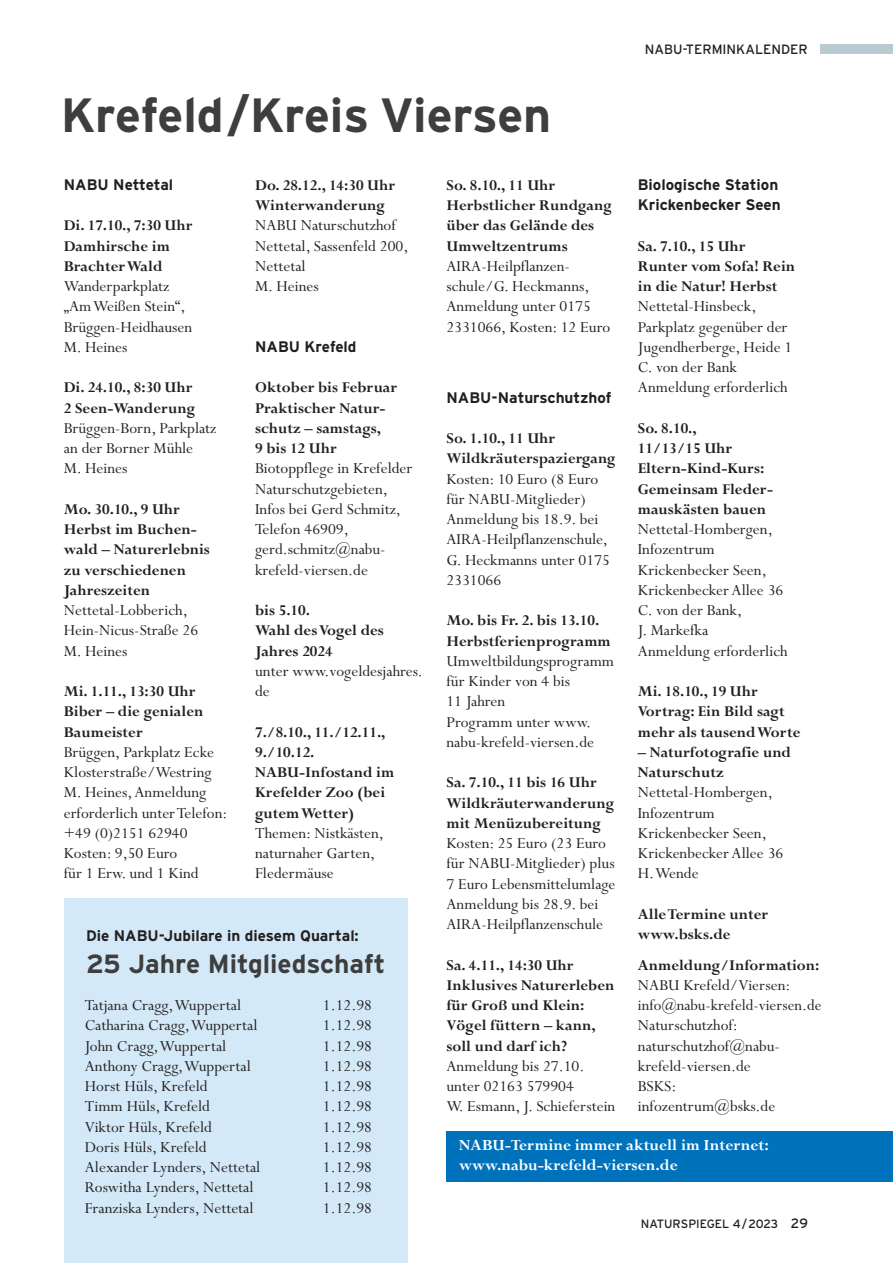
<style>
.page{position:relative;width:893px;height:1263px;background:#fff}
.page>*{position:absolute;margin:0;border:0;box-sizing:border-box;transform-origin:0 0}
.t1{font:700 48px "Interstate";color:#3e3e3f}
.t2{font:700 26.25px "Interstate";color:#3e3e3f}
.t3{font:17.1px/20.2px "Perpetua";color:#231f20}
.t4{font:700 17.1px/20.2px "Perpetua";color:#fff}
.t5{font:700 16.5px/20.2px "Perpetua";color:#231f20}
.t6{font:700 15.3px/20.2px "Interstate";color:#231f20}
.t7{font:13.5px "Interstate";color:#231f20}
.t8{font:12px "Interstate";color:#231f20}
.s1{font-size:13.5px}
</style>
<div class="page">
<div style="left:821px;top:45px;width:72px;height:9px;background:#bacad2"></div>
<div style="left:446px;top:1131px;width:447px;height:51px;background:#0072bc"></div>
<div style="left:64px;top:899px;width:344px;height:364px;background:#d4e9f7"></div>
<h1 class="t1" style="left:61px;top:97px;width:492px">Krefeld/Kreis Viersen</h1>
<p class="t7" style="left:645px;top:44px;width:165px">NABU-TERMINKALENDER</p>
<p class="t6" style="left:64px;top:176px;width:111px">NABU Nettetal</p>
<p class="t5" style="left:64px;top:217px;width:130px">Di. 17.10., 7:30 Uhr<br>Damhirsche im<br>Brachter Wald</p>
<p class="t3" style="left:64px;top:278px;width:130px">Wanderparkplatz „Am Weißen Stein“,<br>Brüggen-Heidhausen<br>M. Heines</p>
<p class="t5" style="left:64px;top:379px;width:133px">Di. 24.10., 8:30 Uhr<br>2 Seen-Wanderung</p>
<p class="t3" style="left:64px;top:420px;width:154px">Brüggen-Born, Parkplatz an der Borner Mühle<br>M. Heines</p>
<p class="t5" style="left:64px;top:501px;width:148px">Mo. 30.10., 9 Uhr<br>Herbst im Buchen&shy;wald – Naturerlebnis zu verschiedenen<br>Jahreszeiten</p>
<p class="t3" style="left:64px;top:602px;width:136px">Nettetal-Lobberich,<br>Hein-Nicus-Straße 26<br>M. Heines</p>
<p class="t5" style="left:64px;top:683px;width:141px">Mi. 1.11., 13:30 Uhr<br>Biber – die genialen<br>Baumeister</p>
<p class="t3" style="left:64px;top:744px;width:165px">Brüggen, Parkplatz Ecke<br>Klosterstraße/Westring<br>M. Heines, Anmeldung erforderlich unter Telefon: +49 (0)2151 62940<br>Kosten: 9,50 Euro<br>für 1 Erw. und 1 Kind</p>
<p class="t5" style="left:255px;top:177px;width:141px">Do. 28.12., 14:30 Uhr<br>Winterwanderung</p>
<p class="t3" style="left:255px;top:217px;width:155px">NABU Naturschutzhof<br>Nettetal, Sassenfeld 200,<br>Nettetal<br>M. Heines</p>
<p class="t6" style="left:255px;top:338px;width:103px">NABU Krefeld</p>
<p class="t5" style="left:255px;top:379px;width:144px">Oktober bis Februar<br>Praktischer Natur&shy;schutz – samstags,<br>9 bis 12 Uhr</p>
<p class="t3" style="left:255px;top:460px;width:159px">Biotoppflege in Krefelder<br>Naturschutzgebieten,<br>Infos bei Gerd Schmitz,<br>Telefon 46909, gerd.schmitz@nabu&shy;krefeld-viersen.de</p>
<p class="t5" style="left:255px;top:602px;width:130px">bis 5.10.<br>Wahl des Vogel des<br>Jahres 2024</p>
<p class="t3" style="left:255px;top:663px;width:169px">unter www.vogeldesjahres. de</p>
<p class="t5" style="left:255px;top:724px;width:141px">7./8.10., 11./12.11.,<br>9./10.12.<br>NABU-Infostand im<br>Krefelder Zoo (bei gutem Wetter)</p>
<p class="t3" style="left:255px;top:825px;width:130px">Themen: Nistkästen, naturnaher Garten,<br>Fledermäuse</p>
<p class="t6" style="left:86px;top:927px;width:274px">Die NABU-Jubilare in diesem Quartal:</p>
<h2 class="t2" style="left:86px;top:953px;width:301px">25 Jahre Mitgliedschaft</h2>
<p class="t3" style="left:85px;top:997px;width:158px">Tatjana Cragg, Wuppertal</p>
<p class="t3" style="left:323px;top:997px;width:51px">1.12.98</p>
<p class="t3" style="left:85px;top:1017px;width:174px">Catharina Cragg, Wuppertal</p>
<p class="t3" style="left:323px;top:1017px;width:51px">1.12.98</p>
<p class="t3" style="left:85px;top:1037px;width:143px">John Cragg, Wuppertal</p>
<p class="t3" style="left:323px;top:1037px;width:51px">1.12.98</p>
<p class="t3" style="left:85px;top:1058px;width:168px">Anthony Cragg, Wuppertal</p>
<p class="t3" style="left:323px;top:1058px;width:51px">1.12.98</p>
<p class="t3" style="left:85px;top:1078px;width:125px">Horst Hüls, Krefeld</p>
<p class="t3" style="left:323px;top:1078px;width:51px">1.12.98</p>
<p class="t3" style="left:85px;top:1098px;width:127px">Timm Hüls, Krefeld</p>
<p class="t3" style="left:323px;top:1098px;width:51px">1.12.98</p>
<p class="t3" style="left:85px;top:1118px;width:129px">Viktor Hüls, Krefeld</p>
<p class="t3" style="left:323px;top:1118px;width:51px">1.12.98</p>
<p class="t3" style="left:85px;top:1139px;width:123px">Doris Hüls, Krefeld</p>
<p class="t3" style="left:323px;top:1139px;width:51px">1.12.98</p>
<p class="t3" style="left:85px;top:1159px;width:177px">Alexander Lynders, Nettetal</p>
<p class="t3" style="left:323px;top:1159px;width:51px">1.12.98</p>
<p class="t3" style="left:85px;top:1179px;width:170px">Roswitha Lynders, Nettetal</p>
<p class="t3" style="left:323px;top:1179px;width:51px">1.12.98</p>
<p class="t3" style="left:85px;top:1199px;width:170px">Franziska Lynders, Nettetal</p>
<p class="t3" style="left:323px;top:1199px;width:51px">1.12.98</p>
<p class="t5" style="left:446px;top:177px;width:167px">So. 8.10., 11 Uhr<br>Herbstlicher Rundgang über das Gelände des<br>Umweltzentrums</p>
<p class="t3" style="left:446px;top:258px;width:165px">AIRA-Heilpflanzen - schule/G. Heckmanns,<br>Anmeldung unter 0175<br>2331066, Kosten: 12 Euro</p>
<p class="t6" style="left:446px;top:388px;width:166px">NABU-Naturschutzhof</p>
<p class="t5" style="left:446px;top:430px;width:171px">So. 1.10., 11 Uhr<br>Wildkräuterspaziergang</p>
<p class="t3" style="left:446px;top:470px;width:165px">Kosten: 10 Euro (8 Euro für NABU-Mitglieder)<br>Anmeldung bis 18.9. bei<br>AIRA-Heilpflanzenschule,<br>G. Heckmanns unter 0175<br>2331066</p>
<p class="t5" style="left:446px;top:612px;width:166px">Mo. bis Fr. 2. bis 13.10.<br>Herbstferienprogramm</p>
<p class="t3" style="left:446px;top:653px;width:169px">Umweltbildungsprogramm für Kinder von 4 bis<br>11 Jahren<br>Programm unter www. nabu-krefeld-viersen.de</p>
<p class="t5" style="left:446px;top:774px;width:169px">Sa. 7.10., 11 bis 16 Uhr<br>Wildkräuterwanderung mit Menüzubereitung</p>
<p class="t3" style="left:446px;top:835px;width:170px">Kosten: 25 Euro (23 Euro für NABU-Mitglieder) plus<br>7 Euro Lebensmittel umlage<br>Anmeldung bis 28.9. bei<br>AIRA-Heilpflanzenschule</p>
<p class="t5" style="left:446px;top:957px;width:169px">Sa. 4.11., 14:30 Uhr<br>Inklusives Naturerleben für Groß und Klein:<br>Vögel füttern – kann, soll und darf ich?</p>
<p class="t3" style="left:446px;top:1058px;width:170px">Anmeldung bis 27.10. unter 02163 579904<br>W. Esmann, J. Schieferstein</p>
<p class="t6" style="left:638px;top:176px;width:144px">Biologische Station<br>Krickenbecker Seen</p>
<p class="t5" style="left:638px;top:238px;width:159px">Sa. 7.10., 15 Uhr<br>Runter vom Sofa! Rein in die Natur! Herbst</p>
<p class="t3" style="left:638px;top:298px;width:156px">Nettetal-Hinsbeck,<br>Parkplatz gegenüber der<br>Jugendherberge, Heide 1<br>C. von der Bank<br>Anmeldung erforderlich</p>
<p class="t5" style="left:638px;top:420px;width:137px">So. 8.10.,<br>11/13/15 Uhr<br>Eltern-Kind-Kurs:<br>Gemeinsam Fleder - mauskästen bauen</p>
<p class="t3" style="left:638px;top:521px;width:151px">Nettetal-Hombergen,<br>Infozentrum<br>Krickenbecker Seen,<br>Krickenbecker Allee 36<br>C. von der Bank,<br>J. Markefka<br>Anmeldung erforderlich</p>
<p class="t5" style="left:638px;top:683px;width:164px">Mi. 18.10., 19 Uhr<br>Vortrag: Ein Bild sagt mehr als tausend Worte</p>
<p class="t5" style="left:638px;top:744px;width:155px">– Naturfotografie und<br>Naturschutz</p>
<p class="t3" style="left:638px;top:784px;width:147px">Nettetal-Hombergen,<br>Infozentrum<br>Krickenbecker Seen,<br>Krickenbecker Allee 36<br>H. Wende</p>
<p class="t5" style="left:638px;top:906px;width:132px">Alle Termine unter www.bsks.de</p>
<p class="t5" style="left:638px;top:957px;width:183px">Anmeldung/Information:</p>
<p class="t3" style="left:638px;top:977px;width:185px">NABU Krefeld/Viersen: info@nabu-krefeld-viersen.de<br>Naturschutzhof: naturschutzhof@nabu&shy;krefeld-viersen.de<br>BSKS:<br>infozentrum@bsks.de</p>
<p class="t4" style="left:459px;top:1136px;width:311px">NABU-Termine immer aktuell im Internet: www.nabu-krefeld-viersen.de</p>
<p class="t8" style="left:641px;top:1219px;width:169px">NATURSPIEGEL 4/2023 <span class="s1">29</span></p>
</div>
